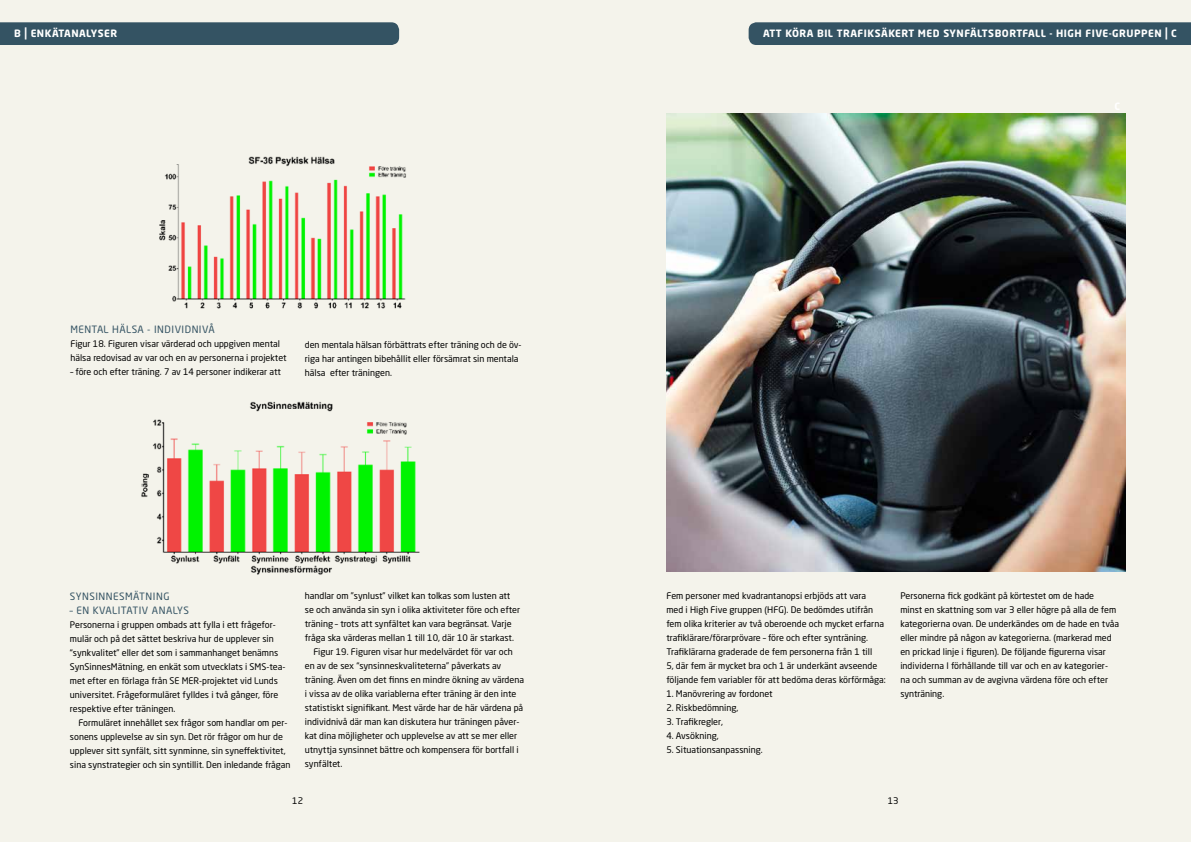
<style>
.page{position:relative;width:1191px;height:842px;background:#f4f3eb}
.page>*{position:absolute;margin:0;border:0;box-sizing:border-box;transform-origin:0 0}
.t1{font:700 10px "Neo Sans Pro";letter-spacing:.05em;color:#fff}
.t2{font:10px "Neo Sans Pro";letter-spacing:.05em;color:#345363}
.t3{font:9px/14px "Neo Sans Pro";color:#000}
.s1{font-size:13px}
</style>
<div class="page">
<div style="left:0;top:22px;width:399px;height:23px;background:#345363"></div>
<img style="left:141px;top:401px;width:279px;height:174px">
<div style="left:748px;top:22px;width:443px;height:23px;background:#345363"></div>
<img style="left:159px;top:156px;width:247px;height:153px">
<img style="left:666px;top:113px;width:459px;height:458px">
<p class="t1" style="left:14px;top:27px;width:105px">B <span class="s1">|</span> ENKÄTANALYSER</p>
<p class="t1" style="left:763px;top:27px;width:415px">ATT KÖRA BIL TRAFIKSÄKERT MED SYNFÄLTSBORTFALL - HIGH FIVE-GRUPPEN <span class="s1">|</span> C</p>
<p class="t2" style="left:70px;top:323px;width:146px">MENTAL HÄLSA - INDIVIDNIVÅ</p>
<p class="t3" style="left:70px;top:337px;width:217px">Figur 18. Figuren visar värderad och uppgiven mental hälsa redovisad av var och en av personerna i projektet</p>
<p class="t3" style="left:70px;top:365px;width:212px">– före och efter träning. 7 av 14 personer indikerar att</p>
<p class="t3" style="left:305px;top:337px;width:218px">den mentala hälsan förbättrats efter träning och de öv&shy;riga har antingen bibehållit eller försämrat sin mentala hälsa efter träningen.</p>
<p class="t2" style="left:70px;top:590px;width:101px">SYNSINNESMÄTNING</p>
<p class="t2" style="left:70px;top:604px;width:120px">– EN KVALITATIV ANALYS</p>
<p class="t3" style="left:70px;top:618px;width:217px">Personerna i gruppen ombads att fylla i ett frågefor&shy;mulär och på det sättet beskriva hur de upplever sin “synkvalitet” eller det som i sammanhanget benämns SynSinnesMätning, en enkät som utvecklats i SMS-tea&shy;met efter en förlaga från SE MER-projektet vid Lunds universitet. Frågeformuläret fylldes i två gånger, före respektive efter träningen.</p>
<p class="t3" style="left:70px;top:716px;width:222px;text-indent:9px">Formuläret innehållet sex frågor som handlar om per&shy;sonens upplevelse av sin syn. Det rör frågor om hur de upplever sitt synfält, sitt synminne, sin syneffektivitet, sina synstrategier och sin syntillit. Den inledande frågan</p>
<p class="t3" style="left:305px;top:589px;width:207px">handlar om ”synlust” vilket kan tolkas som lusten att</p>
<p class="t3" style="left:305px;top:603px;width:217px">se och använda sin syn i olika aktiviteter före och efter</p>
<p class="t3" style="left:305px;top:617px;width:208px">träning – trots att synfältet kan vara begränsat. Varje</p>
<p class="t3" style="left:305px;top:631px;width:211px">fråga ska värderas mellan 1 till 10, där 10 är starkast.</p>
<p class="t3" style="left:313px;top:645px;width:201px">Figur 19. Figuren visar hur medelvärdet för var och</p>
<p class="t3" style="left:305px;top:659px;width:198px">en av de sex “synsinneskvaliteterna” påverkats av</p>
<p class="t3" style="left:305px;top:673px;width:221px">träning. Även om det finns en mindre ökning av värdena</p>
<p class="t3" style="left:305px;top:687px;width:213px">i vissa av de olika variablerna efter träning är den inte</p>
<p class="t3" style="left:305px;top:701px;width:220px">statistiskt signifikant. Mest värde har de här värdena på</p>
<p class="t3" style="left:305px;top:715px;width:216px">individnivå där man kan diskutera hur träningen påver-</p>
<p class="t3" style="left:305px;top:729px;width:214px">kat dina möjligheter och upplevelse av att se mer eller</p>
<p class="t3" style="left:305px;top:743px;width:215px">utnyttja synsinnet bättre och kompensera för bortfall i</p>
<p class="t3" style="left:305px;top:757px;width:39px">synfältet.</p>
<p class="t3" style="left:666px;top:589px;width:221px">Fem personer med kvadrantanopsi erbjöds att vara<br>med i High Five gruppen (HFG). De bedömdes utifrån fem olika kriterier av två oberoende och mycket erfarna trafiklärare/förarprövare – före och efter synträning.<br>Trafiklärarna graderade de fem personerna från 1 till<br>5, där fem är mycket bra och 1 är underkänt avseende följande fem variabler för att bedöma deras körförmåga:</p>
<p class="t3" style="left:666px;top:687px;width:108px">1. Manövrering av fordonet</p>
<p class="t3" style="left:666px;top:701px;width:74px">2. Riskbedömning,</p>
<p class="t3" style="left:666px;top:715px;width:58px">3. Trafikregler,</p>
<p class="t3" style="left:666px;top:729px;width:54px">4. Avsökning,</p>
<p class="t3" style="left:666px;top:743px;width:98px">5. Situationsanpassning.</p>
<p class="t3" style="left:900px;top:589px;width:220px">Personerna fick godkänt på körtestet om de hade<br>minst en skattning som var 3 eller högre på alla de fem kategorierna ovan. De underkändes om de hade en tvåa eller mindre på någon av kategorierna. (markerad med en prickad linje i figuren). De följande figurerna visar individerna I förhållande till var och en av kategorier&shy;na och summan av de avgivna värdena före och efter synträning.</p>
<p class="t3" style="left:292px;top:793px;width:12px">12</p>
<p class="t3" style="left:887px;top:793px;width:12px">13</p>
</div>
